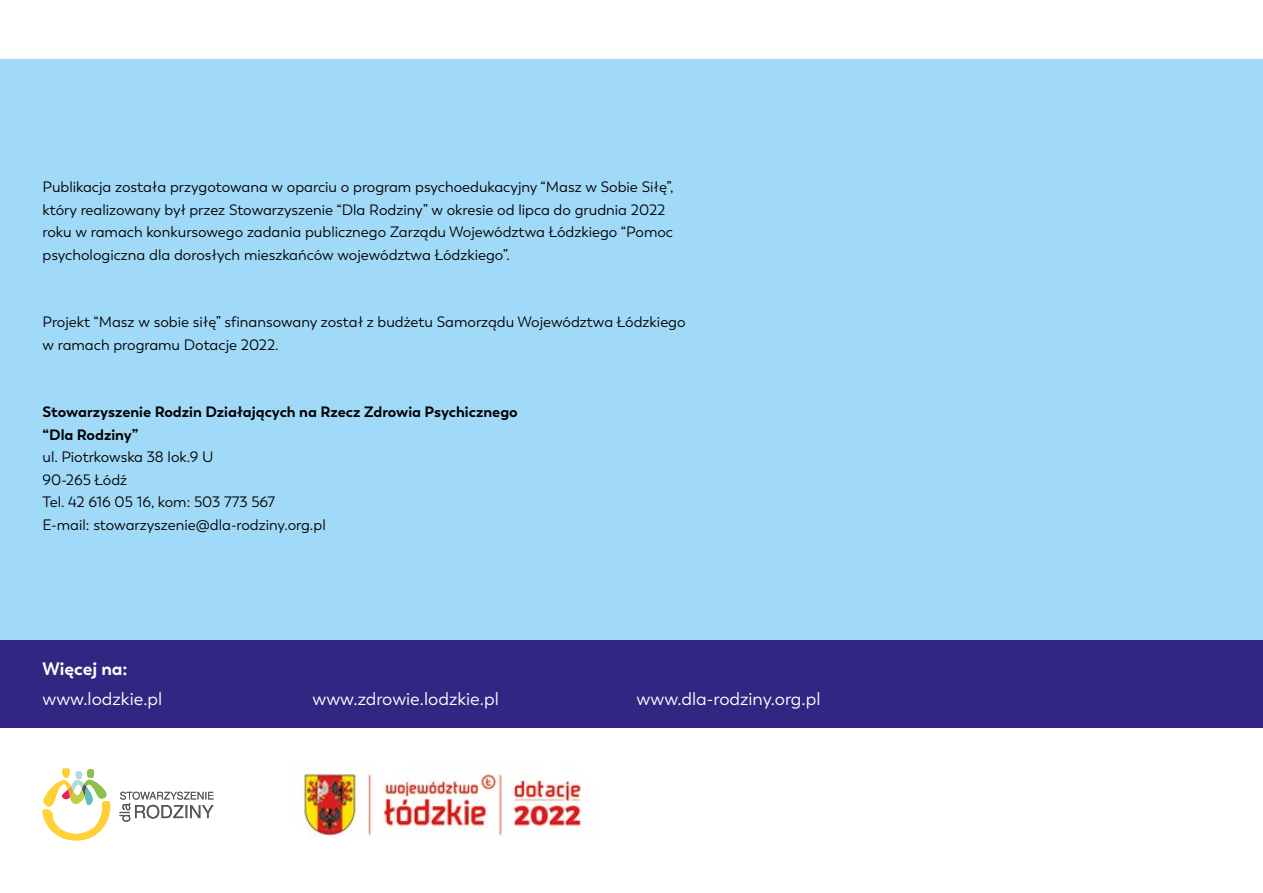
<style>
.page{position:relative;width:1263px;height:893px;background:#fff}
.page>*{position:absolute;margin:0;border:0;box-sizing:border-box;transform-origin:0 0}
.t1{font:18px "Trenda";color:#fff}
.t2{font:700 18px "Trenda";color:#fff}
.t3{font:15px/22.5px "Trenda";color:#000}
.t4{font:700 15px/22.5px "Trenda";color:#000}
</style>
<div class="page">
<div style="left:0;top:59px;width:1263px;height:597px;background:#a1daf8"></div>
<div style="left:0;top:640px;width:1263px;height:87px;background:#312783"></div>
<svg style="left:120px;top:792px;width:94px;height:30px"></svg>
<svg style="left:42px;top:768px;width:68px;height:72px"></svg>
<img style="left:303px;top:771px;width:283px;height:66px">
<p class="t3" style="left:43px;top:176px;width:632px">Publikacja została przygotowana w oparciu o program psychoedukacyjny “Masz w Sobie Siłę”, który realizowany był przez Stowarzyszenie “Dla Rodziny” w okresie od lipca do grudnia 2022 roku w ramach konkursowego zadania publicznego Zarządu Województwa Łódzkiego “Pomoc psychologiczna dla dorosłych mieszkańców województwa Łódzkiego”.</p>
<p class="t3" style="left:43px;top:311px;width:645px">Projekt “Masz w sobie siłę” sfinansowany został z budżetu Samorządu Województwa Łódzkiego w ramach programu Dotacje 2022.</p>
<p class="t4" style="left:43px;top:401px;width:477px">Stowarzyszenie Rodzin Działających na Rzecz Zdrowia Psychicznego “Dla Rodziny”</p>
<p class="t3" style="left:43px;top:446px;width:285px">ul. Piotrkowska 38 lok.9 U<br>90-265 Łódź<br>Tel. 42 616 05 16, kom: 503 773 567<br>E-mail: stowarzyszenie@dla-rodziny.org.pl</p>
<p class="t2" style="left:43px;top:658px;width:87px">Więcej na:</p>
<p class="t1" style="left:43px;top:688px;width:121px">www.lodzkie.pl</p>
<p class="t1" style="left:313px;top:688px;width:188px">www.zdrowie.lodzkie.pl</p>
<p class="t1" style="left:637px;top:688px;width:185px">www.dla-rodziny.org.pl</p>
</div>
